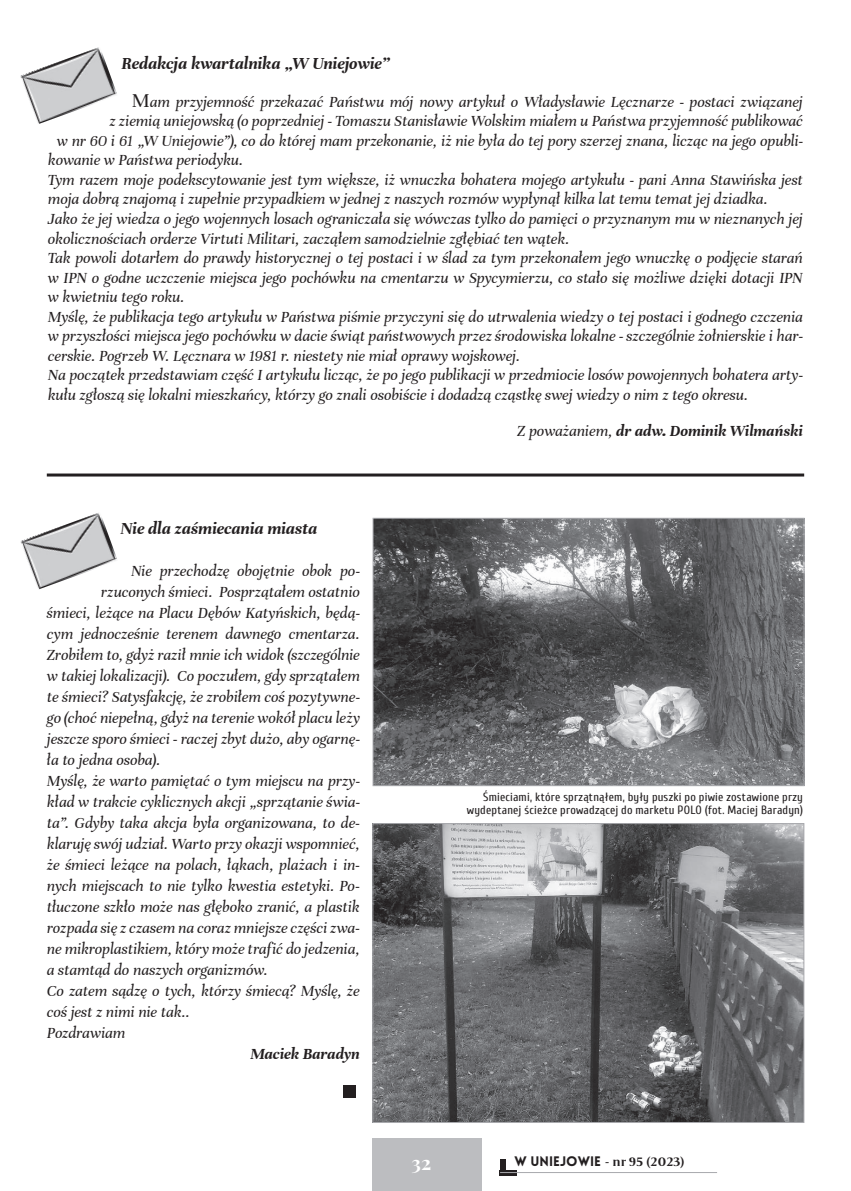
<style>
.page{position:relative;width:851px;height:1191px;background:#fff}
.page>*{position:absolute;margin:0;border:0;box-sizing:border-box;transform-origin:0 0}
.t1{font:700 19.5px "Playfair Display";color:#fff}
.Listy_Unna{font:italic 700 18px "Unna";letter-spacing:-.01em;color:#231f20}
.Listy_Unna-2{font:italic 16.5px/21px "Unna";color:#231f20}
.Autor{font:italic 700 16.5px "Unna";letter-spacing:-.005em;color:#231f20}
.Listy_Unna-3{font:italic 700 16.5px "Unna";letter-spacing:-.005em;color:#231f20}
.t2{font:700 13.5px "Apolonia";color:#231f20}
.Podpisy_Foto{font:12px/13.5px "Cuprum";letter-spacing:.015em;color:#231f20;text-align:right}
.s1{font-style:normal;font-size:21px}
.s2{font-weight:400}
.s3{font-family:"Lovelo";font-weight:900}
</style>
<div class="page">
<div style="left:372px;top:1138px;width:110px;height:53px;background:#bcbdc0"></div>
<div style="left:500px;top:1159px;width:5px;height:12px;background:#231f20"></div>
<div style="left:500px;top:1170px;width:17px;height:5px;background:#231f20"></div>
<hr style="left:500px;top:1172px;width:217px;height:1px;background:#a8a9ad">
<div style="left:343px;top:1084px;width:13px;height:13px;background:#231f20"></div>
<img style="left:20px;top:47px;width:97px;height:77px">
<img style="left:20px;top:513px;width:97px;height:76px">
<hr style="left:47px;top:473px;width:757px;height:3px;background:#231f20">
<img style="left:374px;top:825px;width:428px;height:295px">
<div style="left:372px;top:823px;width:432px;height:299px;border:1px solid #a8a9ad"></div>
<img style="left:374px;top:520px;width:428px;height:264px">
<div style="left:372px;top:518px;width:432px;height:268px;border:1px solid #a8a9ad"></div>
<p class="Listy_Unna" style="left:121px;top:54px;width:270px">Redakcja kwartalnika „W Uniejowie”</p>
<p class="Listy_Unna-2" style="left:132px;top:91px;width:672px"><span class="s1">M</span>am przyjemność przekazać Państwu mój nowy artykuł o Władysławie Lęcznarze - postaci związanej</p>
<p class="Listy_Unna-2" style="left:109px;top:111px;width:694px">z ziemią uniejowską (o poprzedniej - Tomaszu Stanisławie Wolskim miałem u Państwa przyjemność publikować</p>
<p class="Listy_Unna-2" style="left:57px;top:130px;width:747px">w nr 60 i 61 „W Uniejowie”), co do której mam przekonanie, iż nie była do tej pory szerzej znana, licząc na jego opubli-</p>
<p class="Listy_Unna-2" style="left:48px;top:150px;width:197px">kowanie w Państwa periodyku.</p>
<p class="Listy_Unna-2" style="left:48px;top:170px;width:756px;line-height:19.5px">Tym razem moje podekscytowanie jest tym większe, iż wnuczka bohatera mojego artykułu - pani Anna Stawińska jest moja dobrą znajomą i zupełnie przypadkiem w jednej z naszych rozmów wypłynął kilka lat temu temat jej dziadka.</p>
<p class="Listy_Unna-2" style="left:48px;top:209px;width:756px;line-height:19.5px">Jako że jej wiedza o jego wojennych losach ograniczała się wówczas tylko do pamięci o przyznanym mu w nieznanych jej okolicznościach orderze Virtuti Militari, zacząłem samodzielnie zgłębiać ten wątek.</p>
<p class="Listy_Unna-2" style="left:48px;top:248px;width:756px;line-height:19.5px;text-align:justify">Tak powoli dotarłem do prawdy historycznej o tej postaci i w ślad za tym przekonałem jego wnuczkę o podjęcie starań w IPN o godne uczczenie miejsca jego pochówku na cmentarzu w Spycymierzu, co stało się możliwe dzięki dotacji IPN w kwietniu tego roku.</p>
<p class="Listy_Unna-2" style="left:48px;top:307px;width:756px;line-height:19.5px;text-align:justify">Myślę, że publikacja tego artykułu w Państwa piśmie przyczyni się do utrwalenia wiedzy o tej postaci i godnego czczenia w przyszłości miejsca jego pochówku w dacie świąt państwowych przez środowiska lokalne - szczególnie żołnierskie i har&shy;cerskie. Pogrzeb W. Lęcznara w 1981 r. niestety nie miał oprawy wojskowej.</p>
<p class="Listy_Unna-2" style="left:48px;top:365px;width:756px;line-height:19.5px">Na początek przedstawiam część I artykułu licząc, że po jego publikacji w przedmiocie losów powojennych bohatera arty&shy;kułu zgłoszą się lokalni mieszkańcy, którzy go znali osobiście i dodadzą cząstkę swej wiedzy o nim z tego okresu.</p>
<p class="Autor" style="left:517px;top:421px;width:287px"><span class="s2">Z poważaniem,</span> dr adw. Dominik Wilmański</p>
<p class="Listy_Unna" style="left:120px;top:518px;width:198px">Nie dla zaśmiecania miasta</p>
<p class="Listy_Unna-2" style="left:131px;top:560px;width:230px">Nie przechodzę obojętnie obok po-</p>
<p class="Listy_Unna-2" style="left:101px;top:581px;width:260px">rzuconych śmieci. Posprzątałem ostatnio</p>
<p class="Listy_Unna-2" style="left:47px;top:602px;width:314px">śmieci, leżące na Placu Dębów Katyńskich, będą-</p>
<p class="Listy_Unna-2" style="left:47px;top:623px;width:314px">cym jednocześnie terenem dawnego cmentarza.</p>
<p class="Listy_Unna-2" style="left:47px;top:644px;width:314px">Zrobiłem to, gdyż raził mnie ich widok (szczególnie</p>
<p class="Listy_Unna-2" style="left:47px;top:665px;width:314px">w takiej lokalizacji). Co poczułem, gdy sprzątałem</p>
<p class="Listy_Unna-2" style="left:47px;top:686px;width:314px">te śmieci? Satysfakcję, że zrobiłem coś pozytywne-</p>
<p class="Listy_Unna-2" style="left:47px;top:707px;width:314px">go (choć niepełną, gdyż na terenie wokół placu leży</p>
<p class="Listy_Unna-2" style="left:47px;top:728px;width:314px">jeszcze sporo śmieci - raczej zbyt dużo, aby ogarnę-</p>
<p class="Listy_Unna-2" style="left:47px;top:749px;width:115px">ła to jedna osoba).</p>
<p class="Listy_Unna-2" style="left:47px;top:770px;width:314px;text-align:justify">Myślę, że warto pamiętać o tym miejscu na przy&shy;kład w trakcie cyklicznych akcji „sprzątanie świa&shy;ta”. Gdyby taka akcja była organizowana, to de&shy;klaruję swój udział. Warto przy okazji wspomnieć, że śmieci leżące na polach, łąkach, plażach i in&shy;nych miejscach to nie tylko kwestia estetyki. Po&shy;tłuczone szkło może nas głęboko zranić, a plastik rozpada się z czasem na coraz mniejsze części zwa&shy;ne mikroplastikiem, który może trafić do jedzenia, a stamtąd do naszych organizmów.</p>
<p class="Listy_Unna-2" style="left:47px;top:980px;width:314px">Co zatem sądzę o tych, którzy śmiecą? Myślę, że coś jest z nimi nie tak..</p>
<p class="Listy_Unna-2" style="left:47px;top:1022px;width:80px">Pozdrawiam</p>
<p class="Listy_Unna-3" style="left:250px;top:1044px;width:111px">Maciek Baradyn</p>
<p class="Podpisy_Foto" style="left:466px;top:789px;width:337px">Śmieciami, które sprzątnąłem, były puszki po piwie zostawione przy wydeptanej ścieżce prowadzącej do marketu POLO (fot. Maciej Baradyn)</p>
<p class="t1" style="left:411px;top:1147px;width:21px">32</p>
<p class="t2" style="left:514px;top:1153px;width:172px"><span class="s3">w Uniejowie</span> - nr 95 (2023)</p>
</div>
